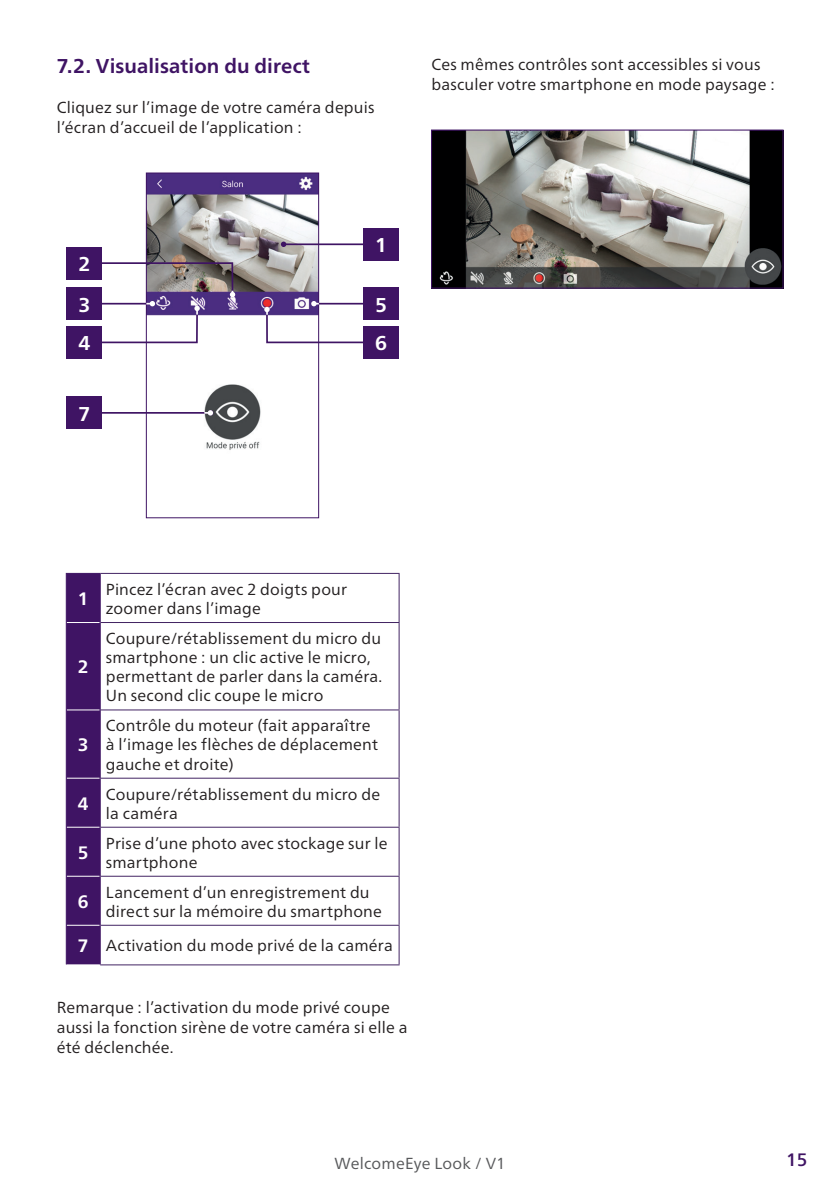
<style>
.page{position:relative;width:840px;height:1191px;background:#fff}
.page>*{position:absolute;margin:0;border:0;box-sizing:border-box;transform-origin:0 0}
.t1{font:700 20px "Frutiger Neue LT";letter-spacing:.005em;color:#3f1464}
.t2{font:700 20px/38.6px "Frutiger Neue LT";color:#fff}
.t3{font:700 18px "Frutiger Neue LT";color:#fff}
.t4{font:500 18px "Frutiger Neue LT";color:#3f1464}
.t5{font:16px/19.2px "Frutiger Neue LT";letter-spacing:.01em;color:#231f20}
.t6{font:16px "Frutiger Neue LT";letter-spacing:.015em;color:#57585a}
.s1{font-weight:700;font-size:18px;color:#fff}
</style>
<div class="page">
<img style="left:148px;top:175px;width:169px;height:275px">
<div style="left:146px;top:173px;width:173px;height:345px;border:1px solid #3f1464"></div>
<hr style="left:283px;top:243px;width:86px;height:2px;background:#3f1464">
<svg style="left:281px;top:242px;width:5px;height:5px"></svg>
<div style="left:363px;top:228px;width:35px;height:33px;background:#3f1464"></div>
<div style="left:363px;top:287px;width:35px;height:33px;background:#3f1464"></div>
<div style="left:363px;top:326px;width:35px;height:33px;background:#3f1464"></div>
<hr style="left:87px;top:412px;width:123px;height:2px;background:#3f1464">
<div style="left:67px;top:396px;width:35px;height:33px;background:#3f1464"></div>
<div style="left:67px;top:287px;width:35px;height:33px;background:#3f1464"></div>
<div style="left:67px;top:326px;width:35px;height:33px;background:#3f1464"></div>
<div style="left:67px;top:247px;width:35px;height:32px;background:#3f1464"></div>
<svg style="left:204px;top:410px;width:9px;height:5px"></svg>
<svg style="left:286px;top:410px;width:11px;height:5px"></svg>
<svg style="left:86px;top:261px;width:149px;height:83px"></svg>
<svg style="left:264px;top:301px;width:99px;height:43px"></svg>
<div style="left:67px;top:574px;width:33px;height:390px;background:#3f1464"></div>
<hr style="left:67px;top:622px;width:33px;height:1px;background:#fff">
<hr style="left:67px;top:709px;width:33px;height:1px;background:#fff">
<hr style="left:67px;top:777px;width:33px;height:1px;background:#fff">
<hr style="left:67px;top:826px;width:33px;height:1px;background:#fff">
<hr style="left:67px;top:875px;width:33px;height:1px;background:#fff">
<hr style="left:67px;top:924px;width:33px;height:1px;background:#fff">
<hr style="left:66px;top:573px;width:35px;height:1px;background:#3f1464">
<hr style="left:66px;top:574px;width:1px;height:48px;background:#3f1464">
<hr style="left:100px;top:574px;width:1px;height:48px;background:#3f1464">
<hr style="left:66px;top:622px;width:1px;height:88px;background:#3f1464">
<hr style="left:100px;top:622px;width:1px;height:88px;background:#3f1464">
<hr style="left:66px;top:710px;width:1px;height:68px;background:#3f1464">
<hr style="left:100px;top:710px;width:1px;height:68px;background:#3f1464">
<hr style="left:66px;top:778px;width:1px;height:49px;background:#3f1464">
<hr style="left:100px;top:778px;width:1px;height:49px;background:#3f1464">
<hr style="left:66px;top:827px;width:1px;height:49px;background:#3f1464">
<hr style="left:100px;top:827px;width:1px;height:49px;background:#3f1464">
<hr style="left:66px;top:876px;width:1px;height:49px;background:#3f1464">
<hr style="left:100px;top:876px;width:1px;height:49px;background:#3f1464">
<hr style="left:66px;top:925px;width:1px;height:39px;background:#3f1464">
<hr style="left:100px;top:925px;width:1px;height:39px;background:#3f1464">
<hr style="left:101px;top:573px;width:298px;height:1px;background:#422463">
<hr style="left:398px;top:574px;width:1px;height:48px;background:#422463">
<hr style="left:101px;top:622px;width:298px;height:1px;background:#422463">
<hr style="left:398px;top:623px;width:1px;height:86px;background:#422463">
<hr style="left:101px;top:709px;width:298px;height:1px;background:#422463">
<hr style="left:398px;top:710px;width:1px;height:67px;background:#422463">
<hr style="left:101px;top:777px;width:298px;height:1px;background:#422463">
<hr style="left:398px;top:778px;width:1px;height:48px;background:#422463">
<hr style="left:101px;top:826px;width:298px;height:1px;background:#422463">
<hr style="left:398px;top:827px;width:1px;height:48px;background:#422463">
<hr style="left:101px;top:875px;width:298px;height:1px;background:#422463">
<hr style="left:398px;top:876px;width:1px;height:48px;background:#422463">
<hr style="left:101px;top:924px;width:298px;height:1px;background:#422463">
<hr style="left:398px;top:925px;width:1px;height:39px;background:#422463">
<hr style="left:100px;top:964px;width:299px;height:1px;background:#422463">
<img style="left:433px;top:131px;width:348px;height:156px">
<div style="left:431px;top:129px;width:352px;height:160px;border:1px solid #3f1464"></div>
<p class="t1" style="left:57px;top:54px;width:255px">7.2. Visualisation du direct</p>
<p class="t5" style="left:57px;top:97px;width:319px;line-height:20px">Cliquez sur l’image de votre caméra depuis l’écran d’accueil de l’application :</p>
<p class="t2" style="left:78px;top:245px;width:13px">2</p>
<p class="t2" style="left:78px;top:285px;width:13px">3<br>4</p>
<p class="t2" style="left:78px;top:394px;width:13px">7</p>
<p class="t2" style="left:375px;top:226px;width:13px">1</p>
<p class="t2" style="left:375px;top:285px;width:13px">5<br>6</p>
<p class="t5" style="left:431px;top:54px;width:345px;line-height:20px">Ces mêmes contrôles sont accessibles si vous basculer votre smartphone en mode paysage :</p>
<p class="t3" style="left:78px;top:588px;width:12px">1</p>
<p class="t5" style="left:106px;top:579px;width:242px">Pincez l’écran avec 2 doigts pour zoomer dans l’image</p>
<p class="t3" style="left:78px;top:656px;width:12px">2</p>
<p class="t3" style="left:78px;top:734px;width:12px">3</p>
<p class="t5" style="left:106px;top:628px;width:278px">Coupure/rétablissement du micro du smartphone : un clic active le micro, permettant de parler dans la caméra.<br>Un second clic coupe le micro</p>
<p class="t5" style="left:106px;top:716px;width:273px">Contrôle du moteur (fait apparaître à l’image les flèches de déplacement gauche et droite)</p>
<p class="t3" style="left:78px;top:793px;width:12px">4</p>
<p class="t5" style="left:106px;top:784px;width:276px">Coupure/rétablissement du micro de la caméra</p>
<p class="t3" style="left:78px;top:842px;width:12px">5</p>
<p class="t5" style="left:106px;top:833px;width:283px">Prise d’une photo avec stockage sur le smartphone</p>
<p class="t3" style="left:78px;top:891px;width:12px">6</p>
<p class="t5" style="left:106px;top:882px;width:277px">Lancement d’un enregistrement du direct sur la mémoire du smartphone</p>
<p class="t5" style="left:78px;top:936px;width:316px"><span class="s1">7</span> Activation du mode privé de la caméra</p>
<p class="t5" style="left:57px;top:997px;width:352px;line-height:20px">Remarque : l’activation du mode privé coupe aussi la fonction sirène de votre caméra si elle a été déclenchée.</p>
<p class="t6" style="left:334px;top:1153px;width:172px">WelcomeEye Look / V1</p>
<p class="t4" style="left:785px;top:1149px;width:23px">15</p>
</div>
